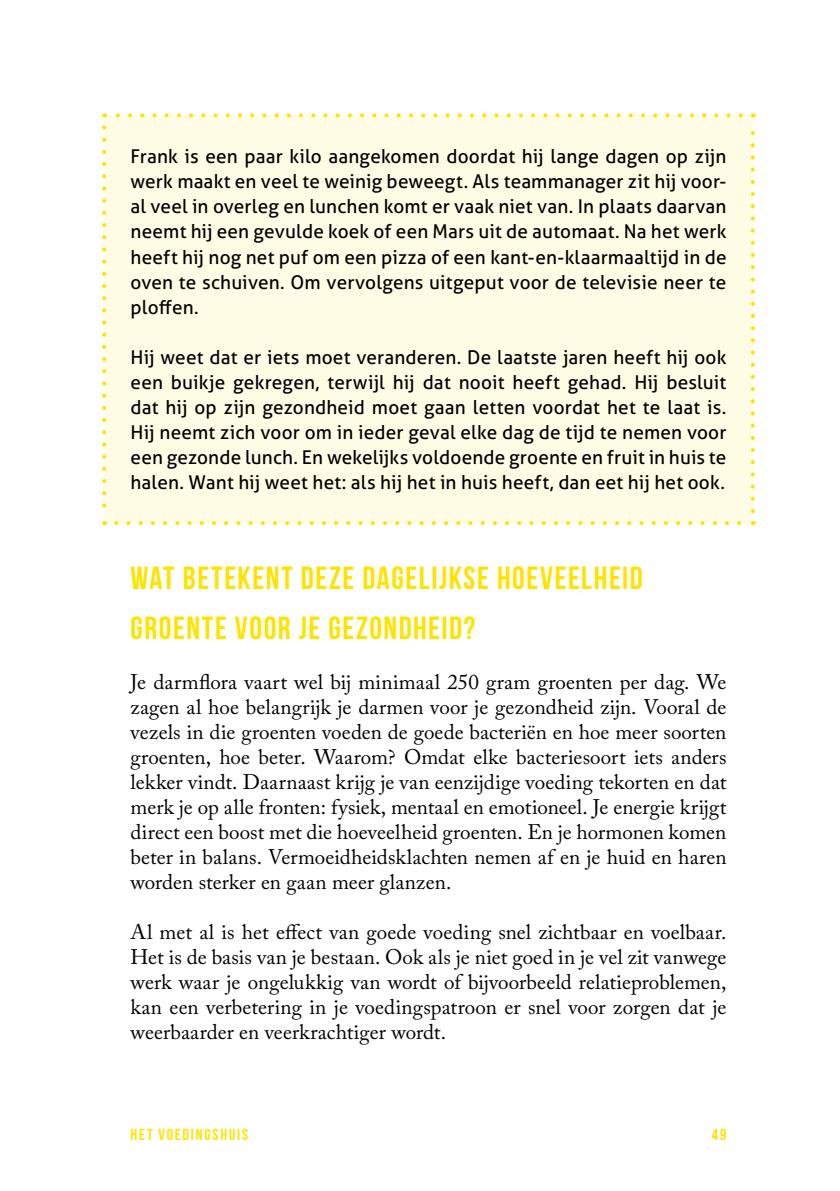
<style>
.page{position:relative;width:840px;height:1191px;background:#fff}
.page>*{position:absolute;margin:0;border:0;box-sizing:border-box;transform-origin:0 0}
.t1{font:32px/50px "Bebas Neue";letter-spacing:.045em;color:#ffe300}
.t2{font:21px/25px "Adobe Caslon Pro";color:#000;text-align:justify}
.t3{font:19px/25px "Aller";letter-spacing:.005em;color:#000;text-align:justify}
.t4{font:16px "Bebas Neue";letter-spacing:.115em;color:#ffe300}
</style>
<div class="page">
<div style="left:104px;top:115px;width:648px;height:408px;background:#fffce6"></div>
<svg style="left:116px;top:521px;width:626px;height:4px"></svg>
<svg style="left:102px;top:127px;width:4px;height:398px"></svg>
<svg style="left:750px;top:113px;width:4px;height:398px"></svg>
<svg style="left:104px;top:113px;width:636px;height:4px"></svg>
<p class="t3" style="left:130px;top:144px;width:597px">Frank is een paar kilo aangekomen doordat hij lange dagen op zijn werk maakt en veel te weinig beweegt. Als teammanager zit hij voor&shy;al veel in overleg en lunchen komt er vaak niet van. In plaats daarvan neemt hij een gevulde koek of een Mars uit de automaat. Na het werk heeft hij nog net puf om een pizza of een kant-en-klaarmaaltijd in de oven te schuiven. Om vervolgens uitgeput voor de televisie neer te ploffen.</p>
<p class="t3" style="left:130px;top:344px;width:597px">Hij weet dat er iets moet veranderen. De laatste jaren heeft hij ook een buikje gekregen, terwijl hij dat nooit heeft gehad. Hij besluit dat hij op zijn gezondheid moet gaan letten voordat het te laat is.<br>Hij neemt zich voor om in ieder geval elke dag de tijd te nemen voor een gezonde lunch. En wekelijks voldoende groente en fruit in huis te halen. Want hij weet het: als hij het in huis heeft, dan eet hij het ook.</p>
<h1 class="t1" style="left:130px;top:552px;width:513px">WAT BETEKENT DEZE DAGELIJKSE HOEVEELHEID<br>GROENTE VOOR JE GEZONDHEID?</h1>
<p class="t2" style="left:130px;top:669px;width:597px">Je darmflora vaart wel bij minimaal 250 gram groenten per dag. We zagen al hoe belangrijk je darmen voor je gezondheid zijn. Vooral de vezels in die groenten voeden de goede bacteriën en hoe meer soorten groenten, hoe beter. Waarom? Omdat elke bacteriesoort iets anders lekker vindt. Daarnaast krijg je van eenzijdige voeding tekorten en dat merk je op alle fronten: fysiek, mentaal en emotioneel. Je energie krijgt direct een boost met die hoeveelheid groenten. En je hormonen komen beter in balans. Vermoeidheidsklachten nemen af en je huid en haren worden sterker en gaan meer glanzen.</p>
<p class="t2" style="left:130px;top:919px;width:597px">Al met al is het effect van goede voeding snel zichtbaar en voelbaar.<br>Het is de basis van je bestaan. Ook als je niet goed in je vel zit vanwege werk waar je ongelukkig van wordt of bijvoorbeeld relatieproblemen, kan een verbetering in je voedingspatroon er snel voor zorgen dat je weerbaarder en veerkrachtiger wordt.</p>
<p class="t4" style="left:130px;top:1126px;width:119px">HET VOEDINGSHUIS</p>
<p class="t4" style="left:711px;top:1126px;width:16px">49</p>
</div>
